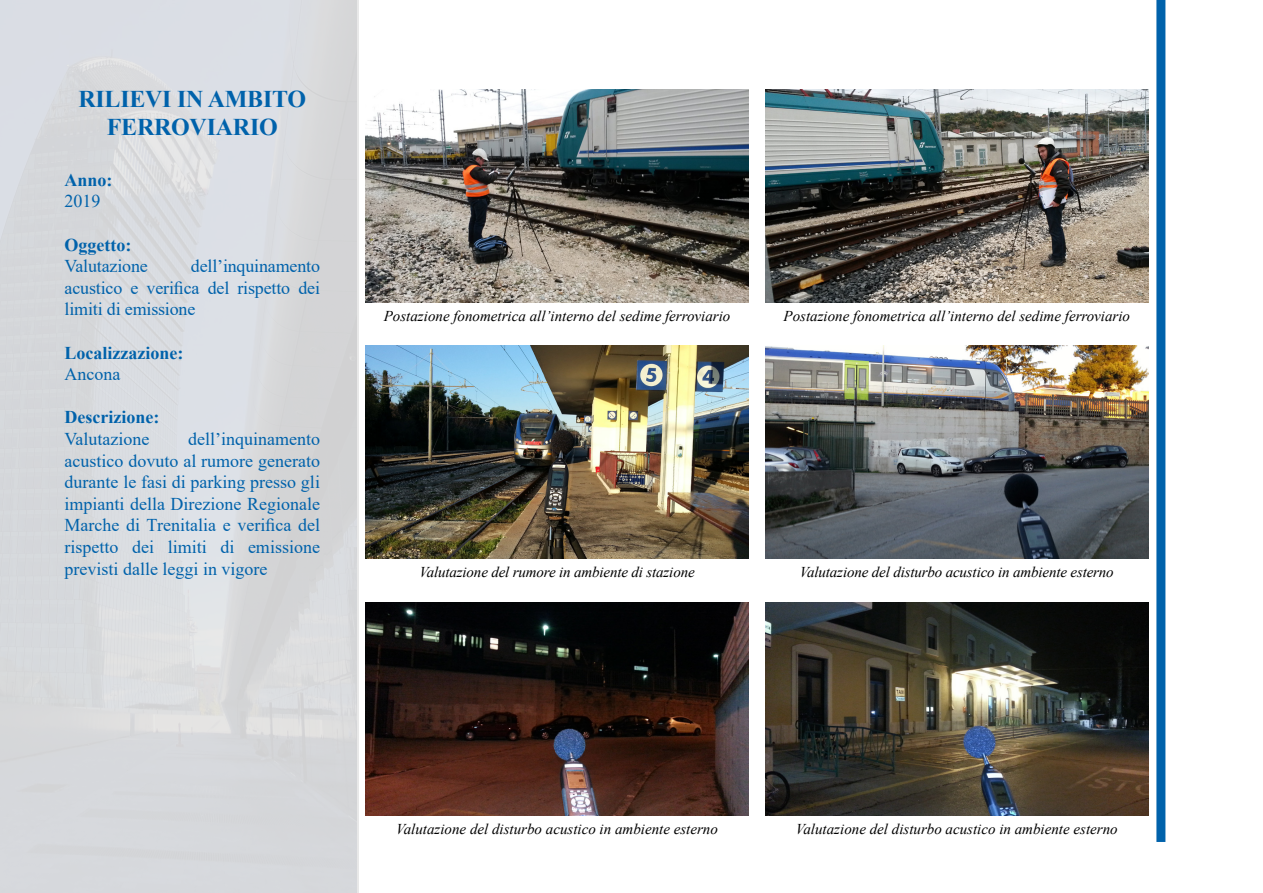
<style>
.page{position:relative;width:1263px;height:893px;background:#fff}
.page>*{position:absolute;margin:0;border:0;box-sizing:border-box;transform-origin:0 0}
.t1{font:700 24px/28.8px "Times New Roman";letter-spacing:-.01em;color:#0062ab;text-align:center}
.t2{font:18px/21.6px "Times New Roman";color:#0062ab;text-align:justify}
.t3{font:700 18px "Times New Roman";color:#0062ab}
.t4{font:italic 15px "Times New Roman";color:#000}
</style>
<div class="page">
<div style="left:1156px;top:0;width:9px;height:842px;background:#0062ab"></div>
<div style="left:0;top:0;width:358px;height:893px;background:#d7d9dc"></div>
<img style="left:765px;top:89px;width:383px;height:213px">
<img style="left:366px;top:89px;width:382px;height:213px">
<img style="left:366px;top:346px;width:382px;height:213px">
<img style="left:765px;top:602px;width:383px;height:213px">
<img style="left:366px;top:602px;width:382px;height:213px">
<img style="left:765px;top:346px;width:383px;height:213px">
<h1 class="t1" style="left:78px;top:83px;width:229px">RILIEVI IN AMBITO<br>FERROVIARIO</h1>
<p class="t3" style="left:65px;top:167px;width:50px">Anno:</p>
<p class="t2" style="left:65px;top:190px;width:37px">2019</p>
<p class="t3" style="left:65px;top:232px;width:68px">Oggetto:</p>
<p class="t2" style="left:65px;top:255px;width:85px">Valutazione</p>
<p class="t2" style="left:65px;top:255px;width:257px;text-indent:126px">dell’inquinamento acustico e verifica del rispetto dei limiti di emissione</p>
<p class="t3" style="left:65px;top:340px;width:120px">Localizzazione:</p>
<p class="t2" style="left:65px;top:363px;width:57px">Ancona</p>
<p class="t3" style="left:65px;top:404px;width:96px">Descrizione:</p>
<p class="t2" style="left:65px;top:428px;width:86px">Valutazione</p>
<p class="t2" style="left:65px;top:428px;width:257px;text-indent:123px">dell’inquinamento acustico dovuto al rumore generato durante le fasi di parking presso gli impianti della Direzione Regionale Marche di Trenitalia e verifica del rispetto dei limiti di emissione previsti dalle leggi in vigore</p>
<p class="t4" style="left:384px;top:305px;width:348px">Postazione fonometrica all’interno del sedime ferroviario</p>
<p class="t4" style="left:783px;top:305px;width:348px">Postazione fonometrica all’interno del sedime ferroviario</p>
<p class="t4" style="left:419px;top:562px;width:277px">Valutazione del rumore in ambiente di stazione</p>
<p class="t4" style="left:800px;top:562px;width:315px">Valutazione del disturbo acustico in ambiente esterno</p>
<p class="t4" style="left:396px;top:818px;width:323px">Valutazione del disturbo acustico in ambiente esterno</p>
<p class="t4" style="left:796px;top:818px;width:323px">Valutazione del disturbo acustico in ambiente esterno</p>
</div>
